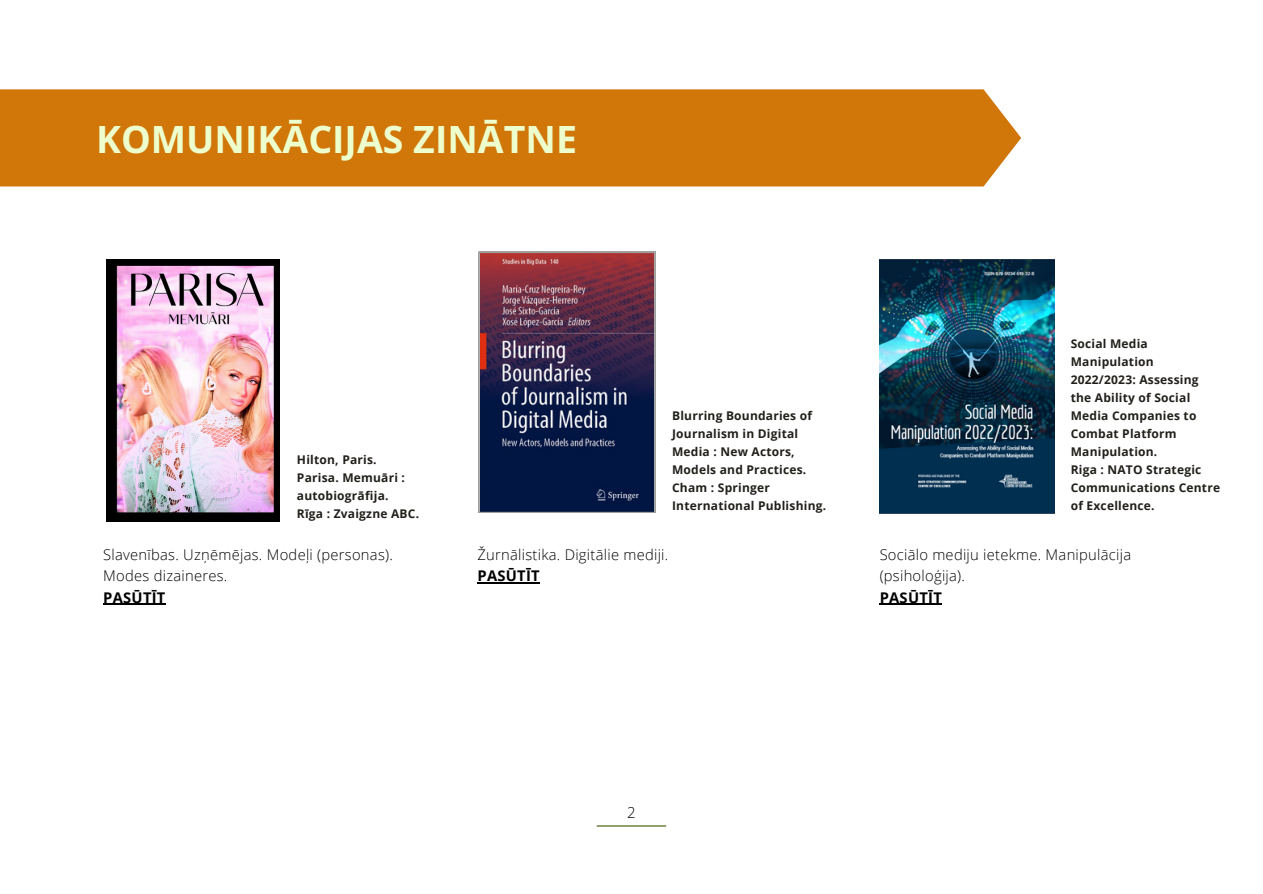
<style>
.page{position:relative;width:1263px;height:894px;background:#fff}
.page>*{position:absolute;margin:0;border:0;box-sizing:border-box;transform-origin:0 0}
.t1{font:700 37.5px "Open Sans";color:#edffcc}
.t2{font:300 15px "Open Sans";color:#000}
.t3{font:300 14.7px/21.3px "Open Sans";letter-spacing:.02em;color:#000}
.t4{font:700 12px/18px "Open Sans";letter-spacing:.02em;color:#22201b}
.s1{font-weight:700}
</style>
<div class="page">
<hr style="left:597px;top:825px;width:69px;height:1px;background:#3b5704">
<div style="left:0;top:89px;width:1021px;height:97px;background:#d17609"></div>
<svg style="left:479px;top:252px;width:176px;height:261px;background:#443554"></svg>
<img style="left:106px;top:260px;width:174px;height:261px">
<hr style="left:103px;top:603px;width:63px;height:2px;background:#000">
<hr style="left:478px;top:582px;width:62px;height:1px;background:#000">
<hr style="left:880px;top:603px;width:62px;height:2px;background:#000">
<img style="left:880px;top:260px;width:174px;height:253px">
<p class="t1" style="left:96px;top:112px;width:482px">KOMUNIKĀCIJAS ZINĀTNE</p>
<p class="t4" style="left:297px;top:450px;width:81px">Hilton, Paris.</p>
<p class="t4" style="left:297px;top:468px;width:110px">Parisa. Memuāri : autobiogrāfija.</p>
<p class="t4" style="left:297px;top:504px;width:124px">Rīga : Zvaigzne ABC.</p>
<p class="t3" style="left:103px;top:543px;width:291px">Slavenības. Uzņēmējas. Modeļi (personas).<br>Modes dizaineres.<br><span class="s1">PASŪTĪT</span></p>
<h2 class="t4" style="left:672px;top:406px;width:141px">Blurring Boundaries of<br>Journalism in Digital<br>Media : New Actors,<br>Models and Practices.</h2>
<h2 class="t4" style="left:672px;top:478px;width:156px">Cham : Springer<br>International Publishing.</h2>
<h2 class="t4" style="left:1071px;top:334px;width:129px">Social Media<br>Manipulation<br>2022/2023: Assessing the Ability of Social<br>Media Companies to<br>Combat Platform<br>Manipulation.</h2>
<p class="t4" style="left:1071px;top:460px;width:151px">Riga : NATO Strategic<br>Communications Centre of Excellence.</p>
<p class="t3" style="left:478px;top:543px;width:192px">Žurnālistika. Digitālie mediji.<br><span class="s1">PASŪTĪT</span></p>
<p class="t3" style="left:880px;top:543px;width:253px">Sociālo mediju ietekme. Manipulācija (psiholoģija).<br><span class="s1">PASŪTĪT</span></p>
<p class="t2" style="left:627px;top:801px;width:10px">2</p>
</div>
